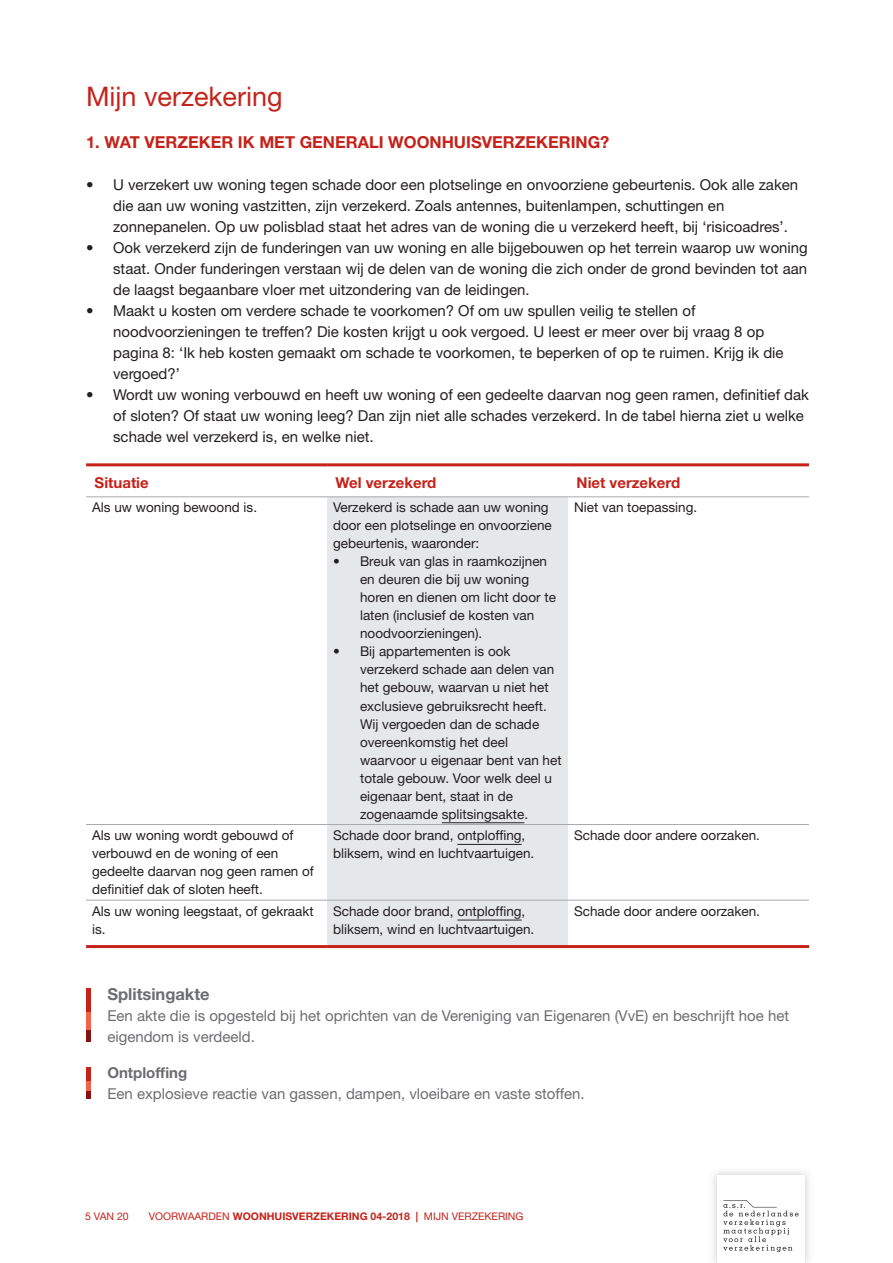
<style>
.page{position:relative;width:893px;height:1263px;background:#fff}
.page>*{position:absolute;margin:0;border:0;box-sizing:border-box;transform-origin:0 0}
.Hoofdstuk{font:27px "Helvetica Neue LT Std";color:#c5221a}
.Alineakop{font:700 16.5px "Helvetica Neue LT Std";color:#c5221a}
.Informatiekadertekst{font:700 16.5px "Helvetica Neue LT Std";color:#6c6d70}
.t1{font:15px/21px "Helvetica Neue LT Std";color:#231f20}
.Grijzekadertekst{font:15px/21px "Helvetica Neue LT Std";color:#6c6d70}
.Plat{font:700 15px "Helvetica Neue LT Std";color:#c5221a}
.Grijzekadertekst-2{font:700 15px "Helvetica Neue LT Std";color:#6c6d70}
.Plat-2{font:13.5px/18px "Helvetica Neue LT Std";color:#231f20}
.t2{font:700 10.5px "Helvetica Neue LT Std";color:#c5221a}
.t3{font:10.5px "Helvetica Neue LT Std";color:#c5221a}
.s1{font-weight:400}
</style>
<div class="page">
<svg style="left:723px;top:1200px;width:76px;height:52px"></svg>
<div style="left:327px;top:497px;width:241px;height:448px;background:#e6e7e9"></div>
<hr style="left:86px;top:463px;width:241px;height:3px;background:#c5221a">
<hr style="left:327px;top:463px;width:241px;height:3px;background:#c5221a">
<hr style="left:568px;top:463px;width:241px;height:3px;background:#c5221a">
<hr style="left:86px;top:945px;width:241px;height:3px;background:#c5221a">
<hr style="left:327px;top:945px;width:241px;height:3px;background:#c5221a">
<hr style="left:568px;top:945px;width:241px;height:3px;background:#c5221a">
<hr style="left:86px;top:496px;width:241px;height:1px;background:#a8a9ad">
<hr style="left:327px;top:496px;width:241px;height:1px;background:#a8a9ad">
<hr style="left:568px;top:496px;width:241px;height:1px;background:#a8a9ad">
<hr style="left:86px;top:824px;width:241px;height:1px;background:#a8a9ad">
<hr style="left:327px;top:824px;width:241px;height:1px;background:#a8a9ad">
<hr style="left:568px;top:824px;width:241px;height:1px;background:#a8a9ad">
<hr style="left:86px;top:900px;width:241px;height:1px;background:#a8a9ad">
<hr style="left:327px;top:900px;width:241px;height:1px;background:#a8a9ad">
<hr style="left:568px;top:900px;width:241px;height:1px;background:#a8a9ad">
<hr style="left:442px;top:822px;width:82px;height:1px;background:#231f20">
<hr style="left:457px;top:844px;width:65px;height:1px;background:#231f20">
<hr style="left:457px;top:920px;width:65px;height:1px;background:#231f20">
<hr style="left:86px;top:1067px;width:4px;height:14px;background:#c5221a">
<hr style="left:86px;top:1081px;width:4px;height:11px;background:#f16349">
<svg style="left:86px;top:1092px;width:4px;height:7px"></svg>
<hr style="left:86px;top:988px;width:4px;height:24px;background:#c5221a">
<hr style="left:86px;top:1012px;width:4px;height:18px;background:#f16349">
<hr style="left:86px;top:1030px;width:4px;height:12px;background:#851312">
<p class="Hoofdstuk" style="left:86px;top:81px;width:198px">Mijn verzekering</p>
<p class="Alineakop" style="left:86px;top:132px;width:525px">1. WAT VERZEKER IK MET GENERALI WOONHUISVERZEKERING?</p>
<p class="t1" style="left:113px;top:174px;width:687px;text-indent:-27px">• U verzekert uw woning tegen schade door een plotselinge en onvoorziene gebeurtenis. Ook alle zaken die aan uw woning vastzitten, zijn verzekerd. Zoals antennes, buitenlampen, schuttingen en zonnepanelen. Op uw polisblad staat het adres van de woning die u verzekerd heeft, bij ‘risicoadres’.</p>
<p class="t1" style="left:113px;top:237px;width:696px;text-align:justify;text-indent:-27px">• Ook verzekerd zijn de funderingen van uw woning en alle bijgebouwen op het terrein waarop uw woning staat. Onder funderingen verstaan wij de delen van de woning die zich onder de grond bevinden tot aan de laagst begaanbare vloer met uitzondering van de leidingen.</p>
<p class="t1" style="left:113px;top:300px;width:672px;text-indent:-27px">• Maakt u kosten om verdere schade te voorkomen? Of om uw spullen veilig te stellen of noodvoorzieningen te treffen? Die kosten krijgt u ook vergoed. U leest er meer over bij vraag 8 op pagina 8: ‘Ik heb kosten gemaakt om schade te voorkomen, te beperken of op te ruimen. Krijg ik die vergoed?’</p>
<p class="t1" style="left:113px;top:384px;width:697px;text-indent:-27px">• Wordt uw woning verbouwd en heeft uw woning of een gedeelte daarvan nog geen ramen, definitief dak of sloten? Of staat uw woning leeg? Dan zijn niet alle schades verzekerd. In de tabel hierna ziet u welke schade wel verzekerd is, en welke niet.</p>
<p class="Plat" style="left:95px;top:474px;width:56px">Situatie</p>
<p class="Plat" style="left:336px;top:474px;width:102px">Wel verzekerd</p>
<p class="Plat" style="left:576px;top:474px;width:105px">Niet verzekerd</p>
<p class="Plat-2" style="left:92px;top:498px;width:166px">Als uw woning bewoond is.</p>
<p class="Plat-2" style="left:333px;top:498px;width:220px">Verzekerd is schade aan uw woning door een plotselinge en onvoorziene gebeurtenis, waaronder:</p>
<p class="Plat-2" style="left:360px;top:552px;width:197px;text-indent:-27px">• Breuk van glas in raamkozijnen en deuren die bij uw woning horen en dienen om licht door te laten (inclusief de kosten van noodvoorzieningen).</p>
<p class="Plat-2" style="left:360px;top:642px;width:203px;text-indent:-27px">• Bij appartementen is ook verzekerd schade aan delen van het gebouw, waarvan u niet het exclusieve gebruiksrecht heeft.<br>Wij vergoeden dan de schade overeenkomstig het deel waarvoor u eigenaar bent van het totale gebouw. Voor welk deel u eigenaar bent, staat in de zogenaamde splitsingsakte.</p>
<p class="Plat-2" style="left:574px;top:498px;width:125px">Niet van toepassing.</p>
<p class="Plat-2" style="left:92px;top:826px;width:223px">Als uw woning wordt gebouwd of verbouwd en de woning of een gedeelte daarvan nog geen ramen of definitief dak of sloten heeft.</p>
<p class="Plat-2" style="left:333px;top:826px;width:203px">Schade door brand, ontploffing, bliksem, wind en luchtvaartuigen.</p>
<p class="Plat-2" style="left:574px;top:826px;width:188px">Schade door andere oorzaken.</p>
<p class="Plat-2" style="left:92px;top:902px;width:223px">Als uw woning leegstaat, of gekraakt is.</p>
<p class="Plat-2" style="left:333px;top:902px;width:203px">Schade door brand, ontploffing, bliksem, wind en luchtvaartuigen.</p>
<p class="Plat-2" style="left:574px;top:902px;width:188px">Schade door andere oorzaken.</p>
<p class="Informatiekadertekst" style="left:107px;top:984px;width:104px">Splitsingakte</p>
<p class="Grijzekadertekst" style="left:107px;top:1005px;width:683px">Een akte die is opgesteld bij het oprichten van de Vereniging van Eigenaren (VvE) en beschrijft hoe het eigendom is verdeeld.</p>
<p class="Grijzekadertekst-2" style="left:107px;top:1063px;width:81px">Ontploffing</p>
<p class="Grijzekadertekst" style="left:107px;top:1083px;width:479px">Een explosieve reactie van gassen, dampen, vloeibare en vaste stoffen.</p>
<p class="t3" style="left:85px;top:1210px;width:45px">5 VAN 20</p>
<p class="t2" style="left:149px;top:1210px;width:376px"><span class="s1">VOORWAARDEN</span> WOONHUISVERZEKERING 04-2018 | <span class="s1">MIJN VERZEKERING</span></p>
</div>
